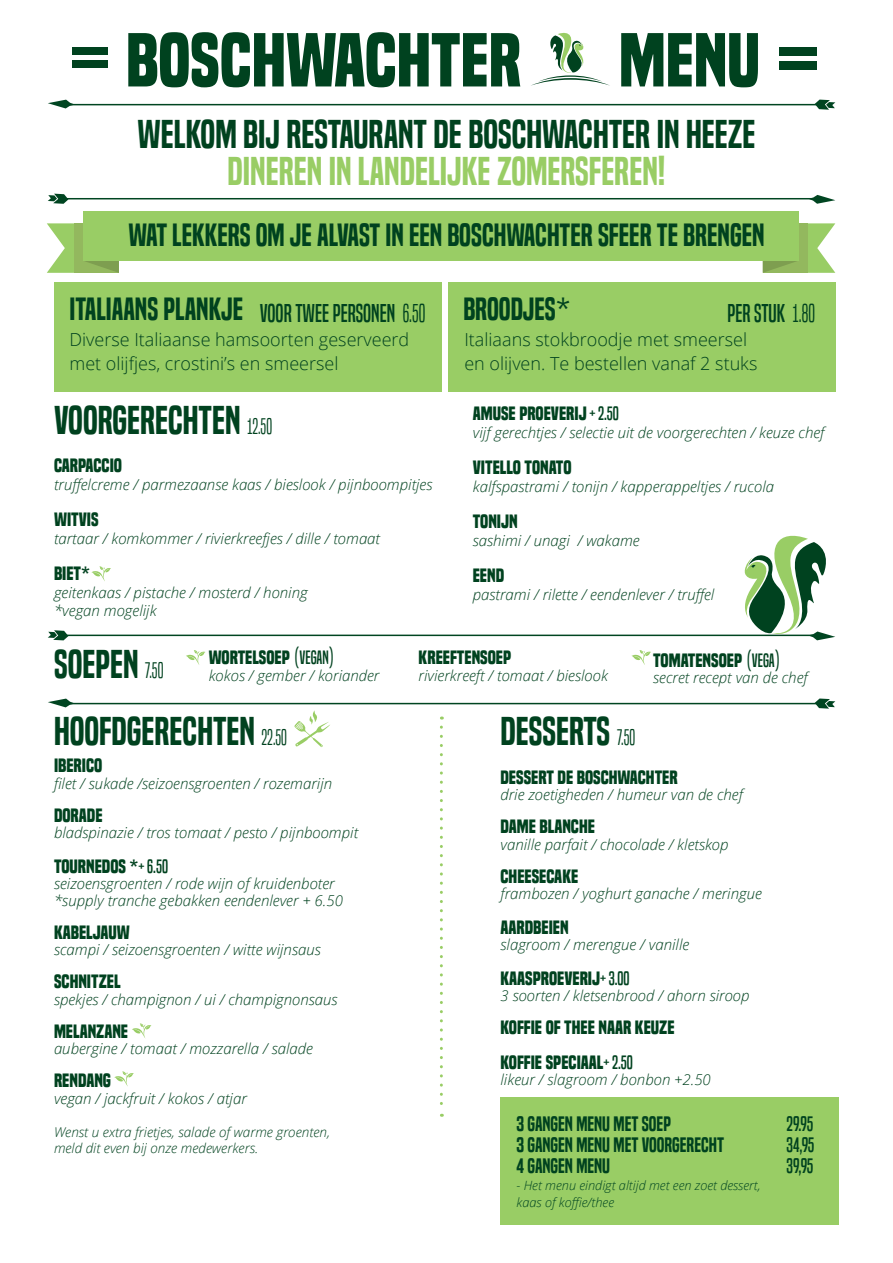
<style>
.page{position:relative;width:893px;height:1263px;background:#fff}
.page>*{position:absolute;margin:0;border:0;box-sizing:border-box;transform-origin:0 0}
.t1{font:700 70.5px "Built Titling Rg";color:#00421f}
.t2{font:37.5px "Built Titling Sb";color:#00421f}
.t3{font:37.5px "Built Titling Sb";color:#99cd65}
.t4{font:30px "Built Titling Sb";color:#00421f}
.t5{font:24px "Built Titling Rg";color:#00421f}
.t6{font:19.5px "Built Titling Sb";color:#00421f}
.t7{font:19.5px "Built Titling Rg";letter-spacing:-.01em;color:#00421f}
.t8{font:700 18px "Built Titling Rg";color:#00421f}
.t9{font:300 18px "Open Sans";color:#00421f}
.t10{font:italic 300 15px "Open Sans";color:#00421f}
.t11{font:italic 300 13.5px "Open Sans";color:#00421f}
.t12{font:italic 300 12.75px "Open Sans";color:#004521}
.s1{font-family:"Built Titling Lt"}
.s2{font-family:"Built Titling Lt";font-size:21px}
.s3{font-weight:400}
</style>
<div class="page">
<div style="left:54px;top:282px;width:388px;height:109px;background:#99cd65"></div>
<div style="left:448px;top:282px;width:387px;height:109px;background:#99cd65"></div>
<svg style="left:531px;top:32px;width:79px;height:54px"></svg>
<div style="left:779px;top:47px;width:38px;height:8px;background:#00421f"></div>
<div style="left:72px;top:47px;width:36px;height:8px;background:#00421f"></div>
<div style="left:779px;top:61px;width:38px;height:9px;background:#00421f"></div>
<div style="left:72px;top:60px;width:36px;height:8px;background:#00421f"></div>
<svg style="left:815px;top:100px;width:20px;height:10px"></svg>
<svg style="left:48px;top:100px;width:26px;height:8px"></svg>
<hr style="left:69px;top:104px;width:748px;height:1px;background:#004521">
<svg style="left:48px;top:194px;width:20px;height:10px"></svg>
<svg style="left:809px;top:195px;width:26px;height:9px"></svg>
<hr style="left:67px;top:198px;width:747px;height:1px;background:#004521">
<svg style="left:48px;top:630px;width:20px;height:10px"></svg>
<hr style="left:67px;top:635px;width:747px;height:1px;background:#004521">
<svg style="left:815px;top:698px;width:20px;height:11px"></svg>
<svg style="left:48px;top:698px;width:26px;height:9px"></svg>
<hr style="left:69px;top:703px;width:748px;height:1px;background:#004521">
<div style="left:500px;top:1097px;width:339px;height:127px;background:#99cd65"></div>
<svg style="left:440px;top:727px;width:3px;height:390px"></svg>
<svg style="left:47px;top:223px;width:72px;height:50px"></svg>
<svg style="left:763px;top:211px;width:72px;height:62px"></svg>
<div style="left:83px;top:211px;width:715px;height:50px;background:#99cd65"></div>
<svg style="left:742px;top:535px;width:93px;height:105px"></svg>
<svg style="left:91px;top:566px;width:20px;height:15px"></svg>
<svg style="left:186px;top:650px;width:20px;height:15px"></svg>
<svg style="left:631px;top:650px;width:20px;height:15px"></svg>
<svg style="left:132px;top:1023px;width:20px;height:15px"></svg>
<svg style="left:114px;top:1071px;width:20px;height:15px"></svg>
<svg style="left:294px;top:710px;width:36px;height:37px"></svg>
<p class="t1" style="left:126px;top:19px;width:397px">BOSCHWACHTER</p>
<p class="t1" style="left:619px;top:19px;width:142px">MENU</p>
<p class="t2" style="left:137px;top:112px;width:619px">WELKOM BIJ RESTAURANT DE BOSCHWACHTER IN HEEZE</p>
<p class="t3" style="left:228px;top:149px;width:439px">DINEREN IN LANDELIJKE ZOMERSFEREN!</p>
<p class="t4" style="left:129px;top:217px;width:637px">WAT LEKKERS OM JE ALVAST IN EEN BOSCHWACHTER SFEER TE BRENGEN</p>
<p class="t4" style="left:69px;top:291px;width:175px">ITALIAANS PLANKJE</p>
<p class="t5" style="left:260px;top:298px;width:167px">VOOR TWEE PERSONEN <span class="s1">6.50</span></p>
<p class="t4" style="left:463px;top:291px;width:109px">BROODJES*</p>
<p class="t5" style="left:727px;top:298px;width:89px">PER STUK <span class="s1">1.80</span></p>
<p class="t9" style="left:69px;top:327px;width:341px">Diverse Italiaanse hamsoorten geserveerd</p>
<p class="t9" style="left:69px;top:351px;width:271px">met olijfjes, crostini’s en smeersel</p>
<p class="t9" style="left:464px;top:327px;width:284px">Italiaans stokbroodje met smeersel</p>
<p class="t9" style="left:464px;top:351px;width:295px">en olijven. Te bestellen vanaf 2 stuks</p>
<p class="t2" style="left:54px;top:398px;width:220px">VOORGERECHTEN <span class="s2">12.50</span></p>
<p class="t8" style="left:473px;top:403px;width:148px">AMUSE PROEVERIJ <span class="s3">+ 2.50</span></p>
<p class="t10" style="left:473px;top:423px;width:353px">vijf gerechtjes / selectie uit de voorgerechten / keuze chef</p>
<p class="t8" style="left:473px;top:457px;width:100px">VITELLO TONATO</p>
<p class="t10" style="left:473px;top:477px;width:303px">kalfspastrami / tonijn / kapperappeltjes / rucola</p>
<p class="t8" style="left:473px;top:511px;width:46px">TONIJN</p>
<p class="t10" style="left:473px;top:531px;width:168px">sashimi / unagi / wakame</p>
<p class="t8" style="left:473px;top:565px;width:33px">EEND</p>
<p class="t10" style="left:473px;top:585px;width:243px">pastrami / rilette / eendenlever / truffel</p>
<p class="t8" style="left:54px;top:454px;width:70px">CARPACCIO</p>
<p class="t10" style="left:54px;top:474px;width:380px">truffelcreme / parmezaanse kaas / bieslook / pijnboompitjes</p>
<p class="t8" style="left:54px;top:508px;width:46px">WITVIS</p>
<p class="t10" style="left:54px;top:528px;width:328px">tartaar / komkommer / rivierkreefjes / dille / tomaat</p>
<p class="t8" style="left:54px;top:562px;width:38px">BIET*</p>
<p class="t10" style="left:54px;top:582px;width:255px">geitenkaas / pistache / mosterd / honing</p>
<p class="t10" style="left:54px;top:600px;width:104px">*vegan mogelijk</p>
<p class="t8" style="left:209px;top:647px;width:127px">WORTELSOEP <span class="s3">(VEGAN)</span></p>
<p class="t10" style="left:209px;top:665px;width:172px">kokos / gember / koriander</p>
<p class="t2" style="left:54px;top:642px;width:111px">SOEPEN <span class="s2">7.50</span></p>
<p class="t2" style="left:54px;top:709px;width:234px">HOOFDGERECHTEN <span class="s2">22.50</span></p>
<p class="t2" style="left:500px;top:709px;width:136px">DESSERTS <span class="s2">7.50</span></p>
<p class="t8" style="left:653px;top:649px;width:129px">TOMATENSOEP <span class="s3">(VEGA)</span></p>
<p class="t10" style="left:653px;top:667px;width:156px">secret recept van de chef</p>
<p class="t8" style="left:419px;top:647px;width:94px">KREEFTENSOEP</p>
<p class="t10" style="left:419px;top:665px;width:191px">rivierkreeft / tomaat / bieslook</p>
<p class="t8" style="left:54px;top:755px;width:50px">IBERICO</p>
<p class="t10" style="left:54px;top:773px;width:280px">filet / sukade /seizoensgroenten / rozemarijn</p>
<p class="t8" style="left:54px;top:804px;width:50px">DORADE</p>
<p class="t10" style="left:54px;top:822px;width:306px">bladspinazie / tros tomaat / pesto / pijnboompit</p>
<p class="t8" style="left:54px;top:855px;width:116px">TOURNEDOS *<span class="s3">+ 6.50</span></p>
<p class="t10" style="left:54px;top:873px;width:282px">seizoensgroenten / rode wijn of kruidenboter</p>
<p class="t10" style="left:54px;top:890px;width:290px">*supply tranche gebakken eendenlever + 6.50</p>
<p class="t8" style="left:54px;top:921px;width:77px">KABELJAUW</p>
<p class="t10" style="left:54px;top:939px;width:268px">scampi / seizoensgroenten / witte wijnsaus</p>
<p class="t8" style="left:54px;top:971px;width:68px">SCHNITZEL</p>
<p class="t10" style="left:54px;top:989px;width:285px">spekjes / champignon / ui / champignonsaus</p>
<p class="t8" style="left:54px;top:1020px;width:76px">MELANZANE</p>
<p class="t10" style="left:54px;top:1038px;width:260px">aubergine / tomaat / mozzarella / salade</p>
<p class="t8" style="left:54px;top:1070px;width:59px">RENDANG</p>
<p class="t10" style="left:54px;top:1088px;width:194px">vegan / jackfruit / kokos / atjar</p>
<p class="t11" style="left:54px;top:1122px;width:278px">Wenst u extra frietjes, salade of warme groenten,</p>
<p class="t11" style="left:54px;top:1139px;width:206px">meld dit even bij onze medewerkers.</p>
<p class="t8" style="left:500px;top:767px;width:179px">DESSERT DE BOSCHWACHTER</p>
<p class="t10" style="left:500px;top:785px;width:244px">drie zoetigheden / humeur van de chef</p>
<p class="t8" style="left:500px;top:816px;width:96px">DAME BLANCHE</p>
<p class="t10" style="left:500px;top:834px;width:230px">vanille parfait / chocolade / kletskop</p>
<p class="t8" style="left:500px;top:866px;width:79px">CHEESECAKE</p>
<p class="t10" style="left:500px;top:884px;width:263px">frambozen / yoghurt ganache / meringue</p>
<p class="t8" style="left:500px;top:917px;width:70px">AARDBEIEN</p>
<p class="t10" style="left:500px;top:935px;width:190px">slagroom / merengue / vanille</p>
<p class="t8" style="left:500px;top:968px;width:131px">KAASPROEVERIJ<span class="s3">+ 3.00</span></p>
<p class="t10" style="left:500px;top:986px;width:251px">3 soorten / kletsenbrood / ahorn siroop</p>
<p class="t8" style="left:500px;top:1017px;width:176px">KOFFIE OF THEE NAAR KEUZE</p>
<p class="t8" style="left:500px;top:1052px;width:134px">KOFFIE SPECIAAL<span class="s3">+ 2.50</span></p>
<p class="t10" style="left:500px;top:1070px;width:212px">likeur / slagroom / bonbon +2.50</p>
<p class="t6" style="left:517px;top:1112px;width:156px">3 GANGEN MENU MET SOEP</p>
<p class="t7" style="left:787px;top:1112px;width:28px">29.95</p>
<p class="t6" style="left:517px;top:1133px;width:209px">3 GANGEN MENU MET VOORGERECHT</p>
<p class="t7" style="left:787px;top:1133px;width:29px">34,95</p>
<p class="t6" style="left:517px;top:1154px;width:95px">4 GANGEN MENU</p>
<p class="t7" style="left:787px;top:1154px;width:28px">39,95</p>
<p class="t12" style="left:517px;top:1177px;width:245px">- Het menu eindigt altijd met een zoet dessert,</p>
<p class="t12" style="left:517px;top:1193px;width:99px">kaas of koffie/thee</p>
</div>
